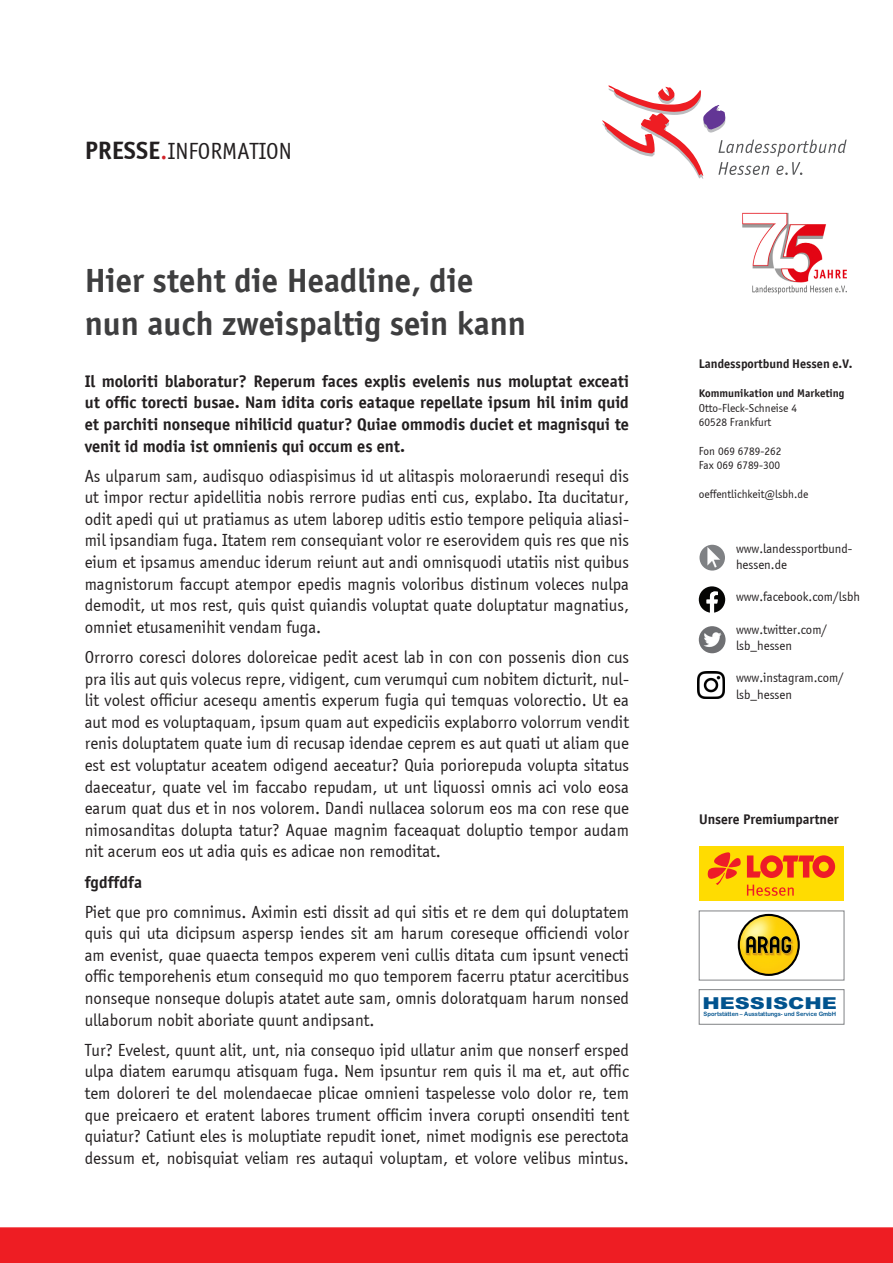
<style>
.page{position:relative;width:893px;height:1263px;background:#fff}
.page>*{position:absolute;margin:0;border:0;box-sizing:border-box;transform-origin:0 0}
.t1{font:700 36px/43.2px "Sportiv";color:#3e3e3f}
.t2{font:24px "Sportiv";color:#231f20}
.t3{font:18px/21.6px "Sportiv";color:#231f20;text-align:justify}
.t4{font:700 18px/21.6px "Sportiv";color:#231f20;text-align:justify}
.t5{font:900 16.5px "Arial";color:#01538e;scale:1.27 1}
.t6{font:700 15px "Sportiv";color:#231f20}
.t7{font:13.5px/16.2px "Sportiv";color:#231f20}
.t8{font:700 13.5px "Sportiv";color:#231f20}
.t9{font:12px/14.4px "Sportiv";color:#231f20}
.t10{font:700 12px "Sportiv";color:#231f20}
.t11{font:6px "Arial Rounded MT Bold";color:#01538e;scale:.96 1}
.s1{font-weight:700;font-size:27px}
.s2{font-size:27px;color:#d1232a}
</style>
<div class="page">
<div style="left:0;top:1227px;width:893px;height:36px;background:#ee1d23"></div>
<svg style="left:602px;top:85px;width:245px;height:94px"></svg>
<div style="left:699px;top:846px;width:145px;height:55px;background:#ffdc01"></div>
<svg style="left:747px;top:855px;width:88px;height:23px"></svg>
<svg style="left:708px;top:852px;width:33px;height:33px"></svg>
<svg style="left:747px;top:885px;width:47px;height:11px"></svg>
<svg style="left:738px;top:914px;width:62px;height:62px"></svg>
<img style="left:740px;top:916px;width:58px;height:58px;border-radius:29px">
<svg style="left:746px;top:936px;width:45px;height:17px"></svg>
<div style="left:699px;top:910px;width:145px;height:70px;border:1px solid #808285"></div>
<div style="left:699px;top:989px;width:145px;height:36px;border:1px solid #808285"></div>
<svg style="left:699px;top:586px;width:26px;height:27px"></svg>
<img style="left:699px;top:626px;width:26px;height:27px;border-radius:13px">
<img style="left:699px;top:545px;width:26px;height:26px;border-radius:13px">
<img style="left:698px;top:672px;width:27px;height:27px">
<img style="left:742px;top:212px;width:104px;height:83px">
<h2 class="t2" style="left:85px;top:138px;width:209px"><span class="s1">PRESSE</span><span class="s2">.</span>INFORMATION</h2>
<h1 class="t1" style="left:85px;top:258px;width:443px">Hier steht die Headline, die nun auch zweispaltig sein kann</h1>
<p class="t4" style="left:85px;top:370px;width:546px">Il moloriti blaboratur? Reperum faces explis evelenis nus moluptat exceati ut offic torecti busae. Nam idita coris eataque repellate ipsum hil inim quid et parchiti nonseque nihilicid quatur? Quiae ommodis duciet et magnisqui te venit id modia ist omnienis qui occum es ent.</p>
<p class="t3" style="left:85px;top:465px;width:546px">As ulparum sam, audisquo odiaspisimus id ut alitaspis moloraerundi resequi dis ut impor rectur apidellitia nobis rerrore pudias enti cus, explabo. Ita ducitatur, odit apedi qui ut pratiamus as utem laborep uditis estio tempore peliquia aliasi&shy;mil ipsandiam fuga. Itatem rem consequiant volor re eserovidem quis res que nis eium et ipsamus amenduc iderum reiunt aut andi omnisquodi utatiis nist quibus magnistorum faccupt atempor epedis magnis voloribus distinum voleces nulpa demodit, ut mos rest, quis quist quiandis voluptat quate doluptatur magnatius, omniet etusamenihit vendam fuga.</p>
<p class="t3" style="left:85px;top:646px;width:546px">Orrorro coresci dolores doloreicae pedit acest lab in con con possenis dion cus pra ilis aut quis volecus repre, vidigent, cum verumqui cum nobitem dicturit, nul&shy;lit volest officiur acesequ amentis experum fugia qui temquas volorectio. Ut ea aut mod es voluptaquam, ipsum quam aut expediciis explaborro volorrum vendit renis doluptatem quate ium di recusap idendae ceprem es aut quati ut aliam que est est voluptatur aceatem odigend aeceatur? Quia poriorepuda volupta sitatus daeceatur, quate vel im faccabo repudam, ut unt liquossi omnis aci volo eosa earum quat dus et in nos volorem. Dandi nullacea solorum eos ma con rese que nimosanditas dolupta tatur? Aquae magnim faceaquat doluptio tempor audam nit acerum eos ut adia quis es adicae non remoditat.</p>
<p class="t4" style="left:85px;top:871px;width:59px">fgdffdfa</p>
<p class="t3" style="left:85px;top:901px;width:546px">Piet que pro comnimus. Aximin esti dissit ad qui sitis et re dem qui doluptatem quis qui uta dicipsum aspersp iendes sit am harum coreseque officiendi volor am evenist, quae quaecta tempos experem veni cullis ditata cum ipsunt venecti offic temporehenis etum consequid mo quo temporem facerru ptatur acercitibus nonseque nonseque dolupis atatet aute sam, omnis doloratquam harum nonsed ullaborum nobit aboriate quunt andipsant.</p>
<p class="t3" style="left:85px;top:1039px;width:546px">Tur? Evelest, quunt alit, unt, nia consequo ipid ullatur anim que nonserf ersped ulpa diatem earumqu atisquam fuga. Nem ipsuntur rem quis il ma et, aut offic tem doloreri te del molendaecae plicae omnieni taspelesse volo dolor re, tem que preicaero et eratent labores trument officim invera corupti onsenditi tent quiatur? Catiunt eles is moluptiate repudit ionet, nimet modignis ese perectota dessum et, nobisquiat veliam res autaqui voluptam, et volore velibus mintus.</p>
<p class="t8" style="left:699px;top:356px;width:155px">Landessportbund Hessen e.V.</p>
<p class="t10" style="left:699px;top:386px;width:147px">Kommunikation und Marketing</p>
<p class="t9" style="left:699px;top:401px;width:100px">Otto-Fleck-Schneise 4<br>60528 Frankfurt</p>
<p class="t9" style="left:699px;top:444px;width:84px">Fon 069 6789-262<br>Fax 069 6789-300</p>
<p class="t9" style="left:699px;top:487px;width:111px">oeffentlichkeit@lsbh.de</p>
<p class="t7" style="left:736px;top:540px;width:118px">www.landessportbund&shy;hessen.de</p>
<p class="t7" style="left:736px;top:589px;width:125px">www.facebook.com/lsbh</p>
<p class="t7" style="left:736px;top:621px;width:93px">www.twitter.com/ lsb_hessen</p>
<p class="t7" style="left:736px;top:670px;width:109px">www.instagram.com/ lsb_hessen</p>
<p class="t6" style="left:699px;top:811px;width:141px">Unsere Premiumpartner</p>
<p class="t5" style="left:702px;top:991px;width:108px">HESSISCHE</p>
<p class="t11" style="left:704px;top:1011px;width:140px">Sportstätten – Ausstattungs- und Service GmbH</p>
</div>
